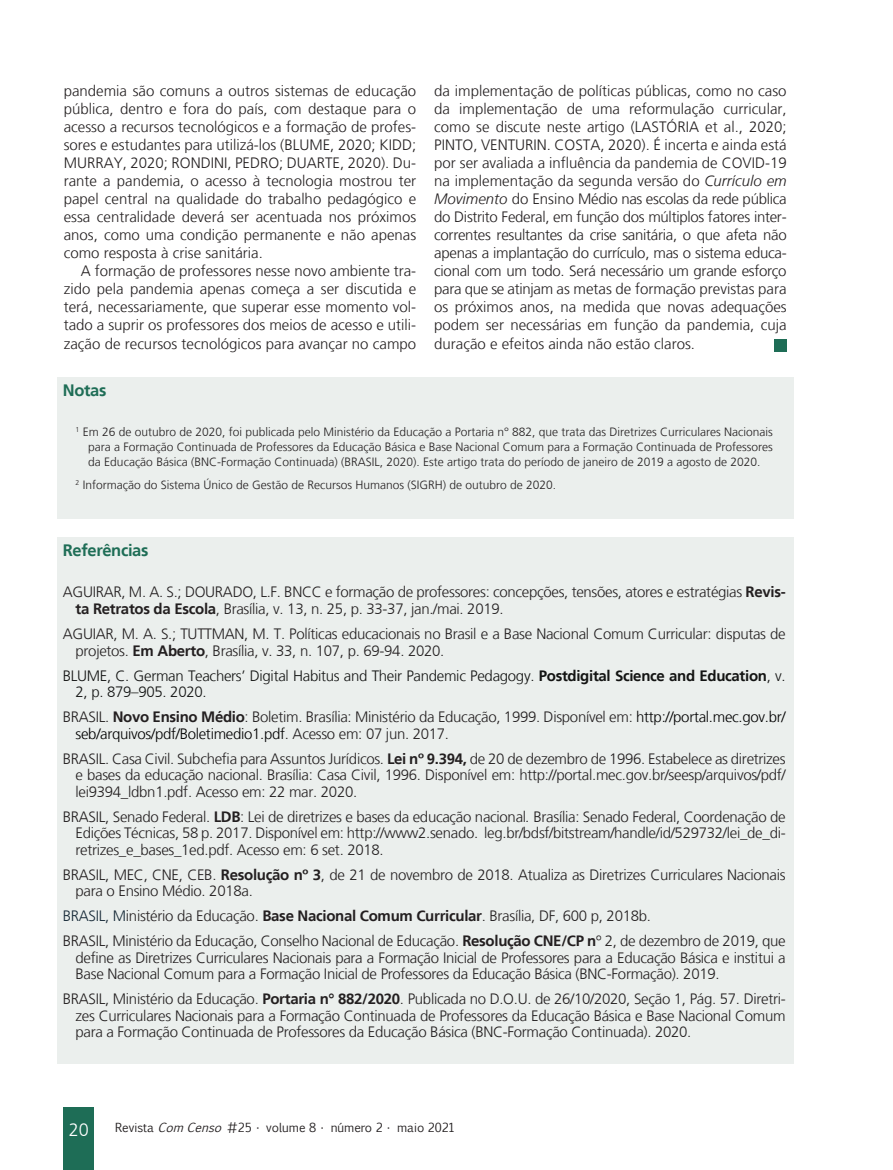
<style>
.page{position:relative;width:893px;height:1170px;background:#fff}
.page>*{position:absolute;margin:0;border:0;box-sizing:border-box;transform-origin:0 0}
.t1{font:300 18px "Frutiger LT";color:#fff}
.Subtítulo_VERDE_ARTI{font:700 16.5px "Frutiger LT";letter-spacing:-.02em;color:#1e6d56}
.Referências__10{font:300 15px/16.5px "Frutiger LT";letter-spacing:-.02em;color:#231f20}
.Miolo__10{font:300 15px/18px "Frutiger LT";color:#231f20;text-align:justify}
.Referências__10-2{font:300 15px/16.5px "Frutiger LT";letter-spacing:-.02em;color:#131413}
.Notas{font:300 12px/15px "Frutiger LT";color:#231f20;text-align:justify}
.t2{font:12px "Euphemia CAS";color:#231f20}
.s1{font-style:italic}
.s2{font-weight:700}
.s3{color:#000}
.s4{color:#162937}
</style>
<div class="page">
<div style="left:64px;top:1107px;width:30px;height:62px;background:#1e6d56"></div>
<div style="left:57px;top:537px;width:737px;height:526px;background:#ebefed"></div>
<div style="left:57px;top:377px;width:737px;height:141px;background:#ebefed"></div>
<div style="left:774px;top:339px;width:13px;height:13px;background:#1e6d56"></div>
<p class="Miolo__10" style="left:64px;top:82px;width:354px">pandemia são comuns a outros sistemas de educação pública, dentro e fora do país, com destaque para o acesso a recursos tecnológicos e a formação de profes&shy;sores e estudantes para utilizá-los (BLUME, 2020; KIDD; MURRAY, 2020; RONDINI, PEDRO; DUARTE, 2020). Du&shy;rante a pandemia, o acesso à tecnologia mostrou ter papel central na qualidade do trabalho pedagógico e essa centralidade deverá ser acentuada nos próximos anos, como uma condição permanente e não apenas como resposta à crise sanitária.</p>
<p class="Miolo__10" style="left:64px;top:262px;width:354px;text-indent:17px">A formação de professores nesse novo ambiente tra&shy;zido pela pandemia apenas começa a ser discutida e terá, necessariamente, que superar esse momento vol&shy;tado a suprir os professores dos meios de acesso e utili&shy;zação de recursos tecnológicos para avançar no campo</p>
<p class="Miolo__10" style="left:434px;top:82px;width:354px">da implementação de políticas públicas, como no caso da implementação de uma reformulação curricular, como se discute neste artigo (LASTÓRIA et al., 2020; PINTO, VENTURIN. COSTA, 2020). É incerta e ainda está por ser avaliada a influência da pandemia de COVID-19 na implementação da segunda versão do <span class="s1">Currículo em Movimento</span> do Ensino Médio nas escolas da rede pública do Distrito Federal, em função dos múltiplos fatores inter&shy;correntes resultantes da crise sanitária, o que afeta não apenas a implantação do currículo, mas o sistema educa&shy;cional com um todo. Será necessário um grande esforço para que se atinjam as metas de formação previstas para os próximos anos, na medida que novas adequações podem ser necessárias em função da pandemia, cuja duração e efeitos ainda não estão claros.</p>
<p class="Subtítulo_VERDE_ARTI" style="left:63px;top:380px;width:45px">Notas</p>
<p class="Notas" style="left:88px;top:424px;width:686px;text-indent:-13px"><sup>1</sup> Em 26 de outubro de 2020, foi publicada pelo Ministério da Educação a Portaria n° 882, que trata das Diretrizes Curriculares Nacionais para a Formação Continuada de Professores da Educação Básica e Base Nacional Comum para a Formação Continuada de Professores da Educação Básica (BNC-Formação Continuada) (BRASIL, 2020). Este artigo trata do período de janeiro de 2019 a agosto de 2020.</p>
<p class="Notas" style="left:76px;top:478px;width:482px"><sup>2</sup> Informação do Sistema Único de Gestão de Recursos Humanos (SIGRH) de outubro de 2020.</p>
<p class="Subtítulo_VERDE_ARTI" style="left:63px;top:540px;width:87px">Referências</p>
<p class="Referências__10" style="left:76px;top:584px;width:712px;text-indent:-13px">AGUIRAR, M. A. S.; DOURADO, L.F. BNCC e formação de professores: concepções, tensões, atores e estratégias <span class="s2">Revis&shy;ta Retratos da Escola</span>, Brasília, v. 13, n. 25, p. 33-37, jan./mai. 2019.</p>
<p class="Referências__10" style="left:76px;top:625px;width:712px;text-indent:-13px">AGUIAR, M. A. S.; TUTTMAN, M. T. Políticas educacionais no Brasil e a Base Nacional Comum Curricular: disputas de projetos. <span class="s2">Em Aberto</span>, Brasília, v. 33, n. 107, p. 69-94. 2020.</p>
<p class="Referências__10-2" style="left:76px;top:667px;width:712px;text-indent:-13px">BLUME, C. German Teachers’ Digital Habitus and Their Pandemic Pedagogy. <span class="s2">Postdigital Science and Education</span>, v.<br>2, p. 879–905. 2020.</p>
<p class="Referências__10" style="left:76px;top:708px;width:712px;text-indent:-13px">BRASIL. <span class="s2">Novo Ensino Médio</span>: Boletim. Brasília: Ministério da Educação, 1999. Disponível em: <span class="s3">http://portal.mec.gov.br/ seb/arquivos/pdf/Boletimedio1.pdf</span>. Acesso em: 07 jun. 2017.</p>
<p class="Referências__10" style="left:76px;top:750px;width:712px;text-align:justify;text-indent:-13px">BRASIL. Casa Civil. Subchefia para Assuntos Jurídicos. <span class="s2">Lei nº 9.394,</span> de 20 de dezembro de 1996. Estabelece as diretrizes e bases da educação nacional. Brasília: Casa Civil, 1996. Disponível em: http://portal.mec.gov.br/seesp/arquivos/pdf/ lei9394_ldbn1.pdf. Acesso em: 22 mar. 2020.</p>
<p class="Referências__10" style="left:76px;top:808px;width:712px;text-align:justify;text-indent:-13px">BRASIL, Senado Federal. <span class="s2">LDB</span>: Lei de diretrizes e bases da educação nacional<span class="s1">.</span> Brasília: Senado Federal, Coordenação de Edições Técnicas, 58 p. 2017. Disponível em: http://www2.senado. leg.br/bdsf/bitstream/handle/id/529732/lei_de_di&shy;retrizes_e_bases_1ed.pdf. Acesso em: 6 set. 2018.</p>
<p class="Referências__10" style="left:76px;top:866px;width:712px;text-indent:-13px">BRASIL, MEC, CNE, CEB. <span class="s2">Resolução nº 3</span>, de 21 de novembro de 2018. Atualiza as Diretrizes Curriculares Nacionais para o Ensino Médio. 2018a.</p>
<p class="Referências__10" style="left:63px;top:907px;width:590px"><span class="s4">BRASIL, M</span>inistério da Educação. <span class="s2">Base Nacional Comum Curricular</span>. Brasília, DF, 600 p, 2018b.</p>
<p class="Referências__10" style="left:76px;top:932px;width:712px;text-align:justify;text-indent:-13px">BRASIL, Ministério da Educação, Conselho Nacional de Educação. <span class="s2">Resolução CNE/CP n</span>º 2, de dezembro de 2019, que define as Diretrizes Curriculares Nacionais para a Formação Inicial de Professores para a Educação Básica e institui a Base Nacional Comum para a Formação Inicial de Professores da Educação Básica (BNC-Formação). 2019.</p>
<p class="Referências__10" style="left:76px;top:990px;width:712px;text-align:justify;text-indent:-13px">BRASIL, Ministério da Educação. <span class="s2">Portaria n° 882/2020</span>. Publicada no D.O.U. de 26/10/2020, Seção 1, Pág. 57. Diretri&shy;zes Curriculares Nacionais para a Formação Continuada de Professores da Educação Básica e Base Nacional Comum para a Formação Continuada de Professores da Educação Básica (BNC-Formação Continuada). 2020.</p>
<p class="t1" style="left:69px;top:1119px;width:22px">20</p>
<p class="t2" style="left:115px;top:1119px;width:342px">Revista <span class="s1">ComCenso</span> #25 • volume 8 • número 2 • maio 2021</p>
</div>
